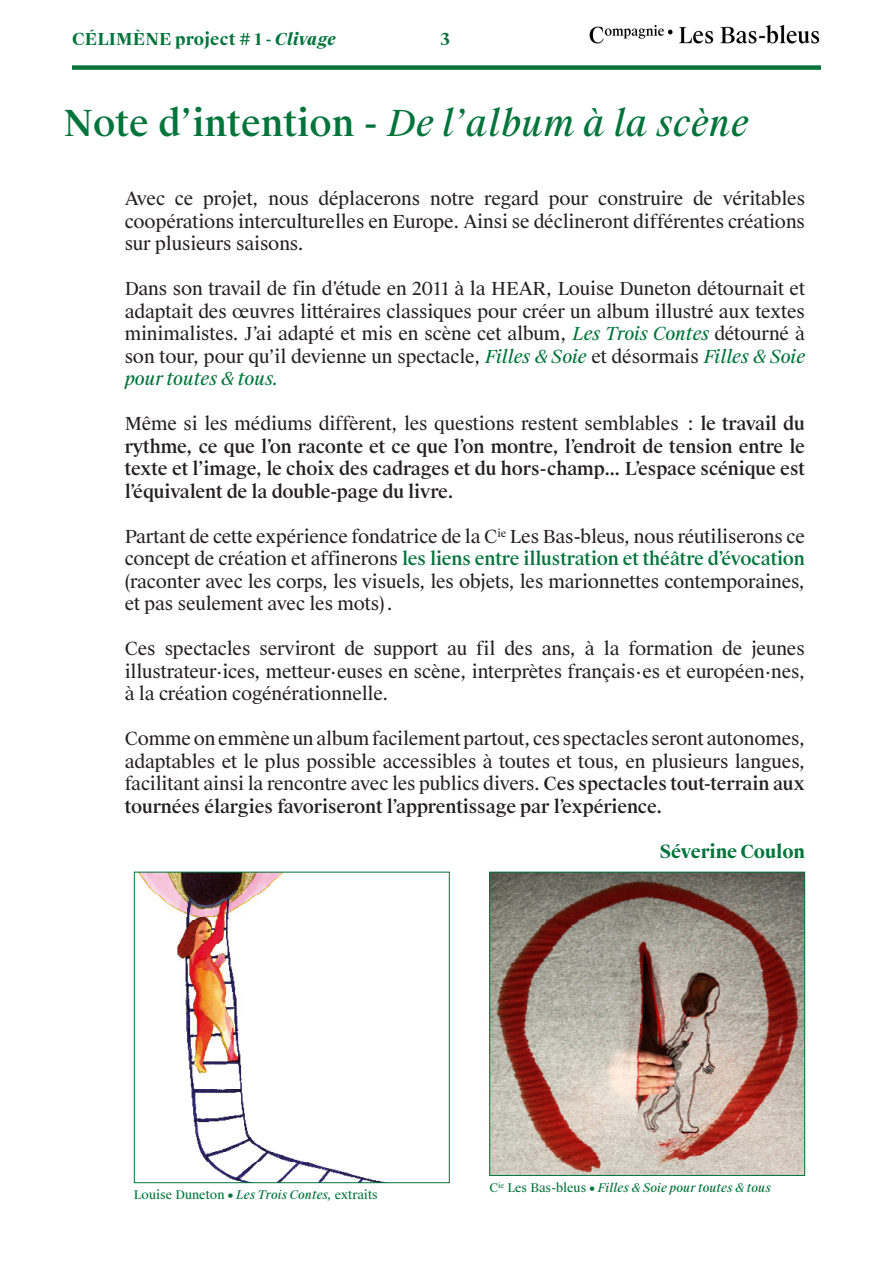
<style>
.page{position:relative;width:893px;height:1263px;background:#fff}
.page>*{position:absolute;margin:0;border:0;box-sizing:border-box;transform-origin:0 0}
.t1{font:italic 36px "Suisse Works";letter-spacing:.01em;color:#00743b}
.t2{font:18px/22.5px "Suisse Works";letter-spacing:-.01em;color:#231f20;text-align:justify}
.t3{font:500 18px/22.5px "Suisse Works";letter-spacing:-.01em;color:#231f20;text-align:justify}
.t4{font:700 18px "Suisse Works";letter-spacing:-.01em;color:#00743b}
.t5{font:700 16.5px "Suisse Works";letter-spacing:.01em;color:#00743b}
.t6{font:italic 12px "Suisse Works";color:#00743b}
.t7{font:12px "Suisse Works";color:#00743b}
.s1{font-style:italic}
.s2{font-weight:500;font-style:normal}
.s3{font-style:italic;color:#00743b}
.s4{font-weight:400}
.s5{font-weight:500;color:#00743b}
.s6{font-weight:500}
.s7{font-style:normal}
</style>
<div class="page">
<div style="left:72px;top:65px;width:749px;height:5px;background:#00743b"></div>
<img style="left:589px;top:24px;width:231px;height:20px">
<img style="left:491px;top:874px;width:312px;height:300px">
<div style="left:489px;top:872px;width:316px;height:304px;border:1px solid #00743b"></div>
<img style="left:139px;top:874px;width:242px;height:307px">
<div style="left:134px;top:872px;width:316px;height:311px;border:1px solid #00743b"></div>
<p class="t5" style="left:72px;top:29px;width:265px">CÉLIMÈNE project # 1 - <span class="s1">Clivage</span></p>
<p class="t5" style="left:441px;top:29px;width:11px">3</p>
<p class="t1" style="left:64px;top:101px;width:686px"><span class="s2">Note d’intention -</span> De l’album à la scène</p>
<p class="t2" style="left:125px;top:188px;width:682px">Avec ce projet, nous déplacerons notre regard pour construire de véritables coopérations interculturelles en Europe. Ainsi se déclineront différentes créations sur plusieurs saisons.</p>
<p class="t2" style="left:125px;top:278px;width:682px">Dans son travail de fin d’étude en 2011 à la HEAR, Louise Duneton détournait et adaptait des œuvres littéraires classiques pour créer un album illustré aux textes minimalistes. J’ai adapté et mis en scène cet album, <span class="s3">Les Trois Contes</span> détourné à son tour, pour qu’il devienne un spectacle, <span class="s3">Filles &amp; Soie</span> et désormais <span class="s3">Filles &amp; Soie pour toutes &amp; tous.</span></p>
<p class="t3" style="left:125px;top:413px;width:682px"><span class="s4">Même si les médiums diffèrent, les questions restent semblables :</span> le travail du rythme, ce que l’on raconte et ce que l’on montre, l’endroit de tension entre le texte et l’image, le choix des cadrages et du hors-champ... L’espace scénique est l’équivalent de la double-page du livre.</p>
<p class="t2" style="left:125px;top:526px;width:682px">Partant de cette expérience fondatrice de la C<sup>ie</sup> Les Bas-bleus, nous réutiliserons ce concept de création et affinerons <span class="s5">les liens entre illustration et théâtre d’évocation </span>(raconter avec les corps, les visuels, les objets, les marionnettes contemporaines, et pas seulement avec les mots).</p>
<p class="t2" style="left:125px;top:638px;width:682px">Ces spectacles serviront de support au fil des ans, à la formation de jeunes illustrateur·ices, metteur·euses en scène, interprètes français·es et européen·nes, à la création cogénérationnelle.</p>
<p class="t2" style="left:125px;top:728px;width:682px">Comme on emmène un album facilement partout, ces spectacles seront autonomes, adaptables et le plus possible accessibles à toutes et tous, en plusieurs langues, facilitant ainsi la rencontre avec les publics divers. <span class="s6">Ces spectacles tout-terrain aux tournées élargies favoriseront l’apprentissage par l’expérience.</span></p>
<p class="t4" style="left:660px;top:840px;width:147px">Séverine Coulon</p>
<p class="t7" style="left:134px;top:1187px;width:245px">Louise Duneton • <span class="s1">Les Trois Contes,</span> extraits</p>
<p class="t6" style="left:489px;top:1180px;width:283px"><span class="s7">C</span><sup>ie</sup> <span class="s7">Les Bas-bleus •</span> Filles &amp; Soie pour toutes &amp; tous</p>
</div>
